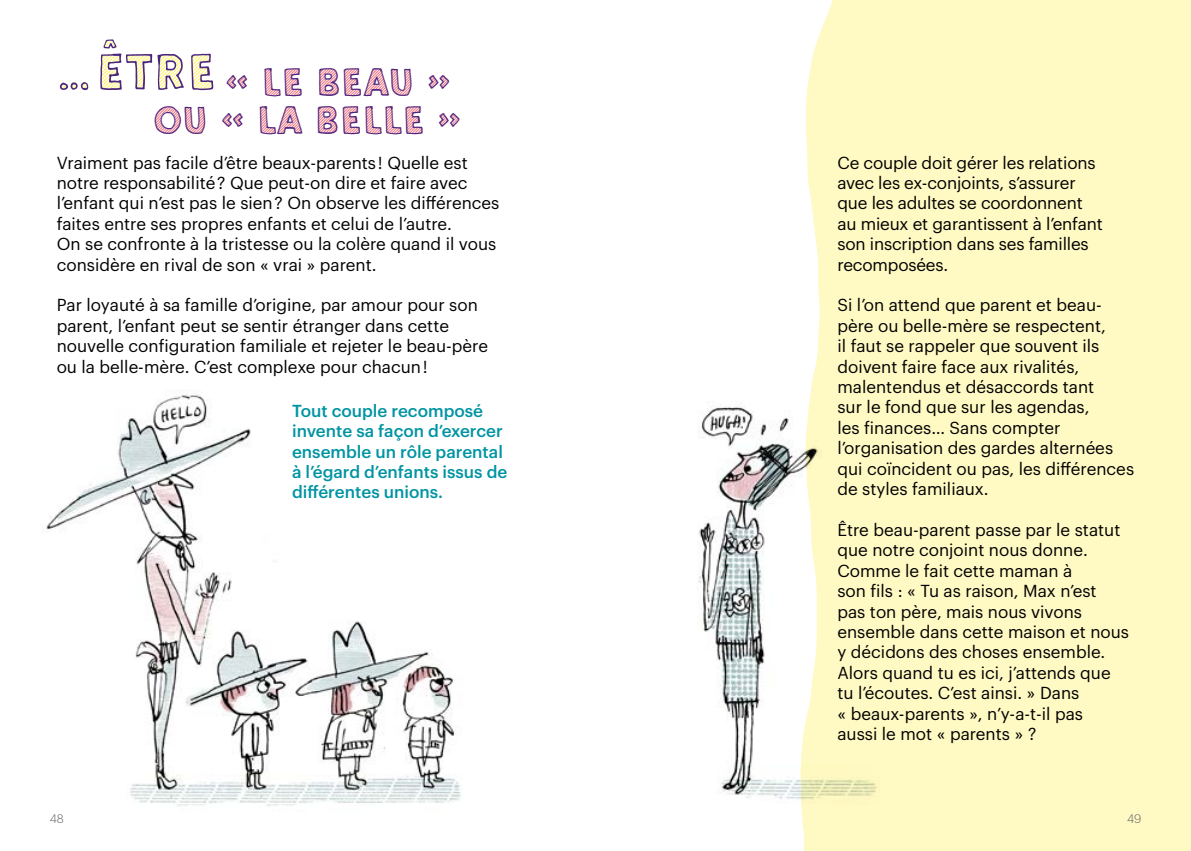
<style>
.page{position:relative;width:1191px;height:851px;background:#fff}
.page>*{position:absolute;margin:0;border:0;box-sizing:border-box;transform-origin:0 0}
.t1{font:40px/38px "SD Sans One";color:#4a2683;text-align:right}
.t2{font:17px/20.4px "Graphik";color:#000}
.t3{font:500 17px/20.4px "Graphik";color:#0094a3}
.t4{font:300 12px "Graphik";color:#646363}
</style>
<div class="page">
<div style="left:802px;top:0;width:389px;height:850px;background:#fff9c3"></div>
<img style="left:45px;top:390px;width:416px;height:417px">
<img style="left:698px;top:326px;width:222px;height:492px">
<h1 class="t1" style="left:58px;top:62px;width:404px"><sup>…ÊTRE</sup> « LE BEAU »<br>OU « LA BELLE »</h1>
<p class="t2" style="left:57px;top:151px;width:444px">Vraiment pas facile d’être beaux-parents ! Quelle est notre responsabilité ? Que peut-on dire et faire avec l’enfant qui n’est pas le sien ? On observe les différences faites entre ses propres enfants et celui de l’autre.<br>On se confronte à la tristesse ou la colère quand il vous considère en rival de son « vrai » parent.</p>
<p class="t2" style="left:57px;top:293px;width:433px">Par loyauté à sa famille d’origine, par amour pour son parent, l’enfant peut se sentir étranger dans cette nouvelle configuration familiale et rejeter le beau-père ou la belle-mère. C’est complexe pour chacun !</p>
<p class="t3" style="left:292px;top:399px;width:217px">Tout couple recomposé invente sa façon d’exercer ensemble un rôle parental à l’égard d’enfants issus de différentes unions.</p>
<p class="t2" style="left:837px;top:151px;width:267px">Ce couple doit gérer les relations avec les ex-conjoints, s’assurer que les adultes se coordonnent au mieux et garantissent à l’enfant son inscription dans ses familles recomposées.</p>
<p class="t2" style="left:837px;top:293px;width:298px">Si l’on attend que parent et beau&shy;père ou belle-mère se respectent,<br>il faut se rappeler que souvent ils doivent faire face aux rivalités, malentendus et désaccords tant<br>sur le fond que sur les agendas,<br>les finances… Sans compter l’organisation des gardes alternées qui coïncident ou pas, les différences de styles familiaux.</p>
<p class="t2" style="left:837px;top:518px;width:293px">Être beau-parent passe par le statut que notre conjoint nous donne.<br>Comme le fait cette maman à<br>son fils : « Tu as raison, Max n’est<br>pas ton père, mais nous vivons ensemble dans cette maison et nous y décidons des choses ensemble.<br>Alors quand tu es ici, j’attends que tu l’écoutes. C’est ainsi. » Dans<br>« beaux-parents », n’y-a-t-il pas<br>aussi le mot « parents » ?</p>
<p class="t4" style="left:50px;top:810px;width:16px">48</p>
<p class="t4" style="left:1127px;top:810px;width:16px">49</p>
</div>
